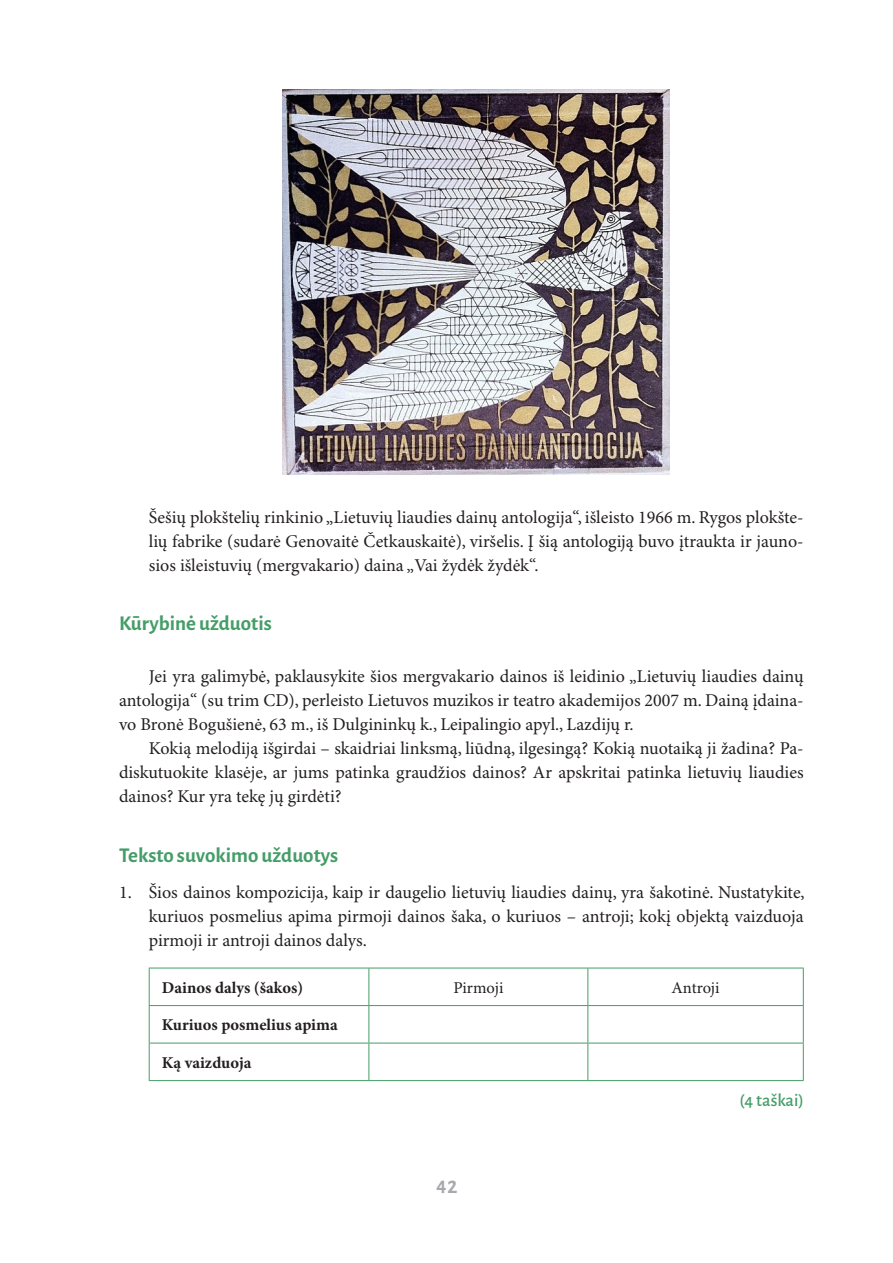
<style>
.page{position:relative;width:893px;height:1263px;background:#fff}
.page>*{position:absolute;margin:0;border:0;box-sizing:border-box;transform-origin:0 0}
.t1{font:700 21px "Alegreya Sans";color:#459d68}
.t2{font:700 21px "Alegreya Sans";color:#a8a9ad}
.t3{font:18px/24px "Minion Pro";letter-spacing:-.005em;color:#231f20;text-align:justify}
.t4{font:500 18px "Alegreya Sans";color:#459d68}
.t5{font:700 16.5px "Minion Pro";color:#231f20}
.t6{font:16.5px "Minion Pro";color:#231f20}
</style>
<div class="page">
<img style="left:283px;top:89px;width:387px;height:386px">
<hr style="left:149px;top:968px;width:220px;height:1px;background:#459d68">
<hr style="left:149px;top:968px;width:1px;height:37px;background:#459d68">
<hr style="left:369px;top:968px;width:219px;height:1px;background:#459d68">
<hr style="left:368px;top:968px;width:1px;height:37px;background:#459d68">
<hr style="left:588px;top:968px;width:216px;height:1px;background:#459d68">
<hr style="left:587px;top:968px;width:1px;height:37px;background:#459d68">
<hr style="left:803px;top:968px;width:1px;height:37px;background:#459d68">
<hr style="left:149px;top:1005px;width:220px;height:1px;background:#459d68">
<hr style="left:149px;top:1006px;width:1px;height:37px;background:#459d68">
<hr style="left:369px;top:1005px;width:219px;height:1px;background:#459d68">
<hr style="left:368px;top:1006px;width:1px;height:37px;background:#459d68">
<hr style="left:588px;top:1005px;width:216px;height:1px;background:#459d68">
<hr style="left:587px;top:1006px;width:1px;height:37px;background:#459d68">
<hr style="left:803px;top:1006px;width:1px;height:37px;background:#459d68">
<hr style="left:149px;top:1043px;width:220px;height:1px;background:#459d68">
<hr style="left:149px;top:1043px;width:1px;height:37px;background:#459d68">
<hr style="left:369px;top:1043px;width:219px;height:1px;background:#459d68">
<hr style="left:368px;top:1043px;width:1px;height:37px;background:#459d68">
<hr style="left:588px;top:1043px;width:216px;height:1px;background:#459d68">
<hr style="left:587px;top:1043px;width:1px;height:37px;background:#459d68">
<hr style="left:803px;top:1043px;width:1px;height:37px;background:#459d68">
<hr style="left:149px;top:1080px;width:220px;height:1px;background:#459d68">
<hr style="left:369px;top:1080px;width:219px;height:1px;background:#459d68">
<hr style="left:588px;top:1080px;width:216px;height:1px;background:#459d68">
<p class="t3" style="left:149px;top:506px;width:656px;text-indent:-30px">Š ešių plokštelių rinkinio „Lietuvių liaudies dainų antologija“, išleisto 1966 m. Rygos plokšte&shy;lių fabrike (sudarė Genovaitė Četkauskaitė), viršelis. Į šią antologiją buvo įtraukta ir jauno&shy;sios išleistuvių (mergvakario) daina „Vai žydėk žydėk“.</p>
<p class="t1" style="left:119px;top:608px;width:154px">Kūrybinė užduotis</p>
<p class="t3" style="left:119px;top:665px;width:686px;text-indent:30px">Jei yra galimybė, paklausykite šios mergvakario dainos iš leidinio „Lietuvių liaudies dainų antologija“ (su trim CD ), perleisto Lietuvos muzikos ir teatro akademijos 2007 m. Dainą įdaina&shy;vo Bronė Bogušienė, 63 m., iš Dulgininkų k., Leipalingio apyl., Lazdijų r.</p>
<p class="t3" style="left:119px;top:737px;width:686px;text-indent:30px">Kokią melodiją išgirdai – skaidriai linksmą, liūdną, ilgesingą? Kokią nuotaiką ji žadina? Pa&shy;diskutuokite klasėje, ar jums patinka graudžios dainos? Ar apskritai patinka lietuvių liaudies dainos? Kur yra tekę jų girdėti?</p>
<p class="t1" style="left:119px;top:839px;width:221px">Teksto suvokimo užduotys</p>
<p class="t3" style="left:149px;top:881px;width:657px;text-indent:-30px">1. Šios dainos kompozicija, kaip ir daugelio lietuvių liaudies dainų, yra šakotinė. Nustatykite, kuriuos posmelius apima pirmoji dainos šaka, o kuriuos – antroji; kokį objektą vaizduoja pirmoji ir antroji dainos dalys.</p>
<p class="t5" style="left:162px;top:978px;width:143px">Dainos dalys (šakos)</p>
<p class="t6" style="left:453px;top:978px;width:52px">Pirmoji</p>
<p class="t6" style="left:672px;top:978px;width:49px">Antroji</p>
<p class="t5" style="left:162px;top:1015px;width:177px">Kuriuos posmelius apima</p>
<p class="t5" style="left:162px;top:1053px;width:91px">Ką vaizduoja</p>
<p class="t4" style="left:739px;top:1087px;width:66px">(4 taškai)</p>
<p class="t2" style="left:436px;top:1170px;width:22px">42</p>
</div>
